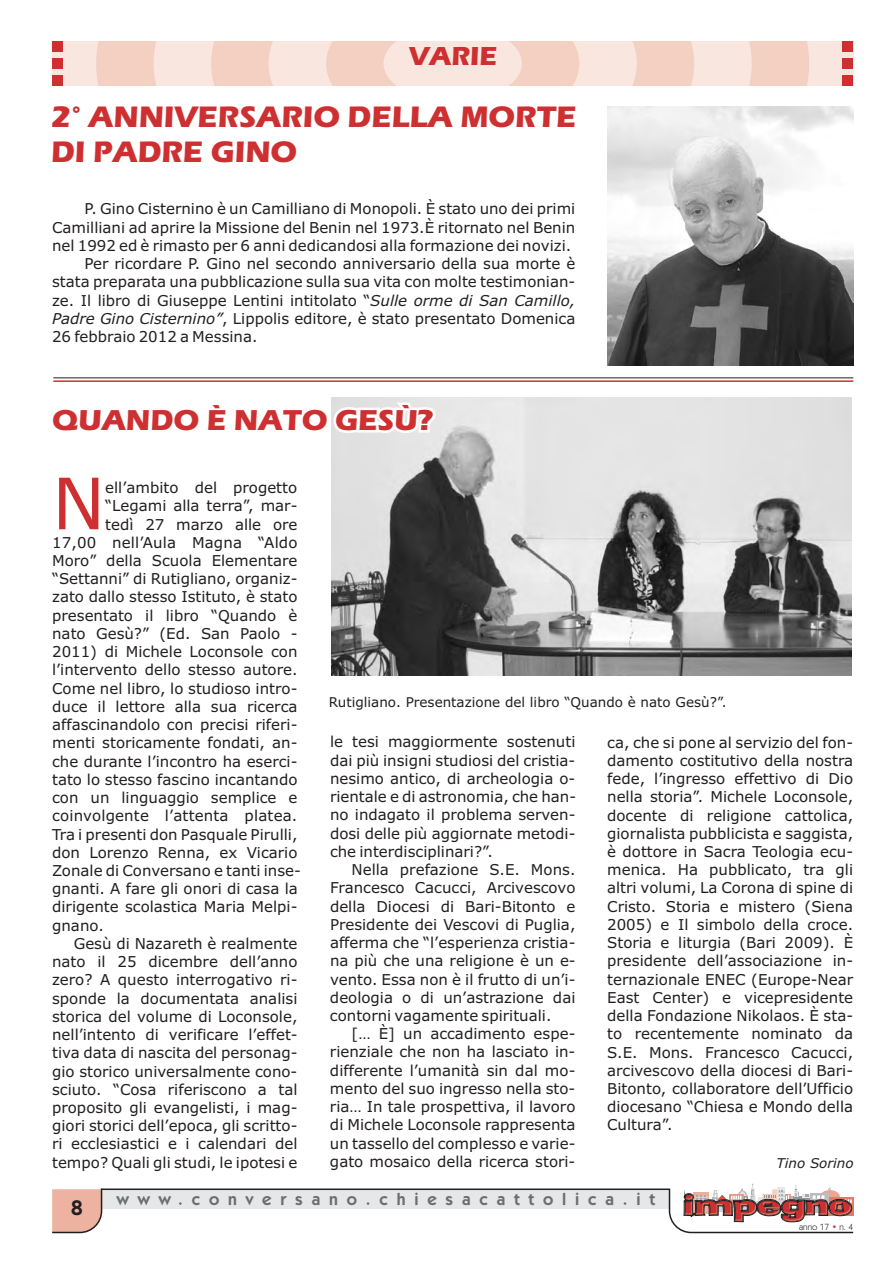
<style>
.page{position:relative;width:893px;height:1263px;background:#fff}
.page>*{position:absolute;margin:0;border:0;box-sizing:border-box;transform-origin:0 0}
.t1{font:70.95px "Verdana";color:#ce3031}
.t2{font:700 30.75px/35.2px "Eras ITC";color:#ce3031}
.t3{font:700 29.85px "Eras ITC";color:#ce3031}
.t4{font:700 27px "Eras ITC";color:#ce3031}
.t5{font:600 21px "Kabel IT Cby BT";color:#231f20}
.t6{font:600 17.25px "Kabel IT Cby BT";letter-spacing:.515em;color:#6c6d70}
.t7{font:15px/18.3px "Verdana";color:#231f20;text-align:justify}
.t8{font:13.5px "Verdana";color:#231f20}
.t9{font:italic 13.5px "Verdana";color:#231f20}
.t10{font:9px "Kabel IT Cby BT";color:#231f20}
.t11{font:9px "Kabel IT Cby BT";color:#ce3031}
.s1{font-style:italic}
</style>
<div class="page">
<svg style="left:52px;top:1184px;width:802px;height:50px"></svg>
<img style="left:331px;top:397px;width:520px;height:278px">
<div style="left:52px;top:41px;width:801px;height:44px;background:#f9e7df"></div>
<svg style="left:96px;top:41px;width:713px;height:44px"></svg>
<div style="left:52px;top:41px;width:11px;height:11px;background:#ce3031"></div>
<div style="left:52px;top:75px;width:11px;height:11px;background:#ce3031"></div>
<div style="left:52px;top:58px;width:11px;height:11px;background:#ce3031"></div>
<div style="left:842px;top:41px;width:11px;height:11px;background:#ce3031"></div>
<div style="left:842px;top:75px;width:11px;height:11px;background:#ce3031"></div>
<div style="left:842px;top:58px;width:11px;height:11px;background:#ce3031"></div>
<img style="left:607px;top:107px;width:246px;height:259px">
<hr style="left:53px;top:377px;width:800px;height:1px;background:#231f20">
<hr style="left:53px;top:380px;width:800px;height:2px;background:#ce3031">
<svg style="left:331px;top:402px;width:105px;height:31px"></svg>
<h3 class="t4" style="left:409px;top:46px;width:90px">VARIE</h3>
<h2 class="t2" style="left:51px;top:102px;width:527px">2° ANNIVERSARIO DELLA MORTE<br>DI PADRE GINO</h2>
<p class="t7" style="left:85px;top:201px;width:492px">P. Gino Cisternino è un Camilliano di Monopoli. È stato uno dei primi</p>
<p class="t7" style="left:52px;top:219px;width:525px">Camilliani ad aprire la Missione del Benin nel 1973.È ritornato nel Benin</p>
<p class="t7" style="left:52px;top:238px;width:521px">nel 1992 ed è rimasto per 6 anni dedicandosi alla formazione dei novizi.</p>
<p class="t7" style="left:85px;top:256px;width:492px">Per ricordare P. Gino nel secondo anniversario della sua morte è</p>
<p class="t7" style="left:52px;top:274px;width:525px">stata preparata una pubblicazione sulla sua vita con molte testimonian-</p>
<p class="t7" style="left:52px;top:292px;width:525px">ze. Il libro di Giuseppe Lentini intitolato “<span class="s1">Sulle orme di San Camillo,</span></p>
<p class="t7" style="left:52px;top:310px;width:525px"><span class="s1">Padre Gino Cisternino”</span>, Lippolis editore, è stato presentato Domenica</p>
<p class="t7" style="left:52px;top:329px;width:207px">26 febbraio 2012 a Messina.</p>
<h3 class="t3" style="left:52px;top:409px;width:382px">QUANDO È NATO GESÙ?</h3>
<h1 class="t1" style="left:52px;top:475px;width:55px">N</h1>
<p class="t7" style="left:105px;top:480px;width:193px">ell’ambito del progetto</p>
<p class="t7" style="left:105px;top:498px;width:194px">“Legami alla terra”, mar-</p>
<p class="t7" style="left:105px;top:516px;width:194px">tedì 27 marzo alle ore</p>
<p class="t7" style="left:52px;top:534px;width:247px">17,00 nell’Aula Magna “Aldo</p>
<p class="t7" style="left:52px;top:553px;width:247px">Moro” della Scuola Elementare</p>
<p class="t7" style="left:52px;top:571px;width:247px">“Settanni” di Rutigliano, organiz-</p>
<p class="t7" style="left:52px;top:589px;width:247px">zato dallo stesso Istituto, è stato</p>
<p class="t7" style="left:52px;top:607px;width:247px">presentato il libro “Quando è</p>
<p class="t7" style="left:52px;top:626px;width:247px">nato Gesù?” (Ed. San Paolo -</p>
<p class="t7" style="left:52px;top:644px;width:247px">2011) di Michele Loconsole con</p>
<p class="t7" style="left:52px;top:662px;width:247px">l’intervento dello stesso autore.</p>
<p class="t7" style="left:52px;top:680px;width:247px">Come nel libro, lo studioso intro-</p>
<p class="t7" style="left:52px;top:698px;width:247px">duce il lettore alla sua ricerca</p>
<p class="t7" style="left:52px;top:717px;width:247px">affascinandolo con precisi riferi-</p>
<p class="t7" style="left:52px;top:735px;width:247px">menti storicamente fondati, an-</p>
<p class="t7" style="left:52px;top:753px;width:247px">che durante l’incontro ha eserci-</p>
<p class="t7" style="left:52px;top:771px;width:247px">tato lo stesso fascino incantando</p>
<p class="t7" style="left:52px;top:790px;width:247px">con un linguaggio semplice e</p>
<p class="t7" style="left:52px;top:808px;width:247px">coinvolgente l’attenta platea.</p>
<p class="t7" style="left:52px;top:826px;width:247px">Tra i presenti don Pasquale Pirulli,</p>
<p class="t7" style="left:52px;top:844px;width:247px">don Lorenzo Renna, ex Vicario</p>
<p class="t7" style="left:52px;top:863px;width:250px">Zonale di Conversano e tanti inse-</p>
<p class="t7" style="left:52px;top:881px;width:247px">gnanti. A fare gli onori di casa la</p>
<p class="t7" style="left:52px;top:899px;width:247px">dirigente scolastica Maria Melpi-</p>
<p class="t7" style="left:52px;top:917px;width:53px">gnano.</p>
<p class="t7" style="left:74px;top:935px;width:225px">Gesù di Nazareth è realmente</p>
<p class="t7" style="left:52px;top:954px;width:247px">nato il 25 dicembre dell’anno</p>
<p class="t7" style="left:52px;top:972px;width:247px">zero? A questo interrogativo ri-</p>
<p class="t7" style="left:52px;top:990px;width:247px">sponde la documentata analisi</p>
<p class="t7" style="left:52px;top:1008px;width:247px">storica del volume di Loconsole,</p>
<p class="t7" style="left:52px;top:1027px;width:247px">nell’intento di verificare l’effet-</p>
<p class="t7" style="left:52px;top:1045px;width:247px">tiva data di nascita del personag-</p>
<p class="t7" style="left:52px;top:1063px;width:247px">gio storico universalmente cono-</p>
<p class="t7" style="left:52px;top:1081px;width:247px">sciuto. “Cosa riferiscono a tal</p>
<p class="t7" style="left:52px;top:1100px;width:247px">proposito gli evangelisti, i mag-</p>
<p class="t7" style="left:52px;top:1118px;width:247px">giori storici dell’epoca, gli scritto-</p>
<p class="t7" style="left:52px;top:1136px;width:247px">ri ecclesiastici e i calendari del</p>
<p class="t7" style="left:52px;top:1154px;width:247px">tempo? Quali gli studi, le ipotesi e</p>
<p class="t8" style="left:329px;top:696px;width:399px">Rutigliano. Presentazione del libro “Quando è nato Gesù?”.</p>
<p class="t7" style="left:330px;top:734px;width:248px">le tesi maggiormente sostenuti dai più insigni studiosi del cristia&shy;nesimo antico, di archeologia o&shy;rientale e di astronomia, che han&shy;no indagato il problema serven&shy;dosi delle più aggiornate metodi&shy;che interdisciplinari?”.</p>
<p class="t7" style="left:330px;top:862px;width:247px;text-indent:22px">Nella prefazione S.E. Mons.<br>Francesco Cacucci, Arcivescovo della Diocesi di Bari-Bitonto e Presidente dei Vescovi di Puglia, afferma che “l’esperienza cristia&shy;na più che una religione è un e&shy;vento. Essa non è il frutto di un’i&shy;deologia o di un’astrazione dai contorni vagamente spirituali.</p>
<p class="t7" style="left:330px;top:1026px;width:247px;text-indent:22px">[… È] un accadimento espe&shy;rienziale che non ha lasciato in&shy;differente l’umanità sin dal mo&shy;mento del suo ingresso nella sto&shy;ria… In tale prospettiva, il lavoro di Michele Loconsole rappresenta un tassello del complesso e varie&shy;gato mosaico della ricerca stori-</p>
<p class="t7" style="left:607px;top:734px;width:247px">ca, che si pone al servizio del fon&shy;damento costitutivo della nostra fede, l’ingresso effettivo di Dio nella storia”. Michele Loconsole, docente di religione cattolica, giornalista pubblicista e saggista, è dottore in Sacra Teologia ecu&shy;menica. Ha pubblicato, tra gli altri volumi, La Corona di spine di Cristo. Storia e mistero (Siena 2005) e Il simbolo della croce.<br>Storia e liturgia (Bari 2009). È presidente dell’associazione in&shy;ternazionale ENEC (Europe-Near East Center) e vicepresidente della Fondazione Nikolaos. È sta&shy;to recentemente nominato da S.E. Mons. Francesco Cacucci, arcivescovo della diocesi di Bari-Bitonto, collaboratore dell’Ufficio diocesano “Chiesa e Mondo della Cultura”.</p>
<p class="t9" style="left:776px;top:1158px;width:79px">Tino Sorino</p>
<h3 class="t5" style="left:71px;top:1199px;width:13px">8</h3>
<p class="t6" style="left:117px;top:1192px;width:540px">www.conversano.chiesacattolica.it</p>
<p class="t10" style="left:799px;top:1223px;width:55px">anno 17 n. 4</p>
<p class="t11" style="left:832px;top:1223px;width:7px">•</p>
</div>
